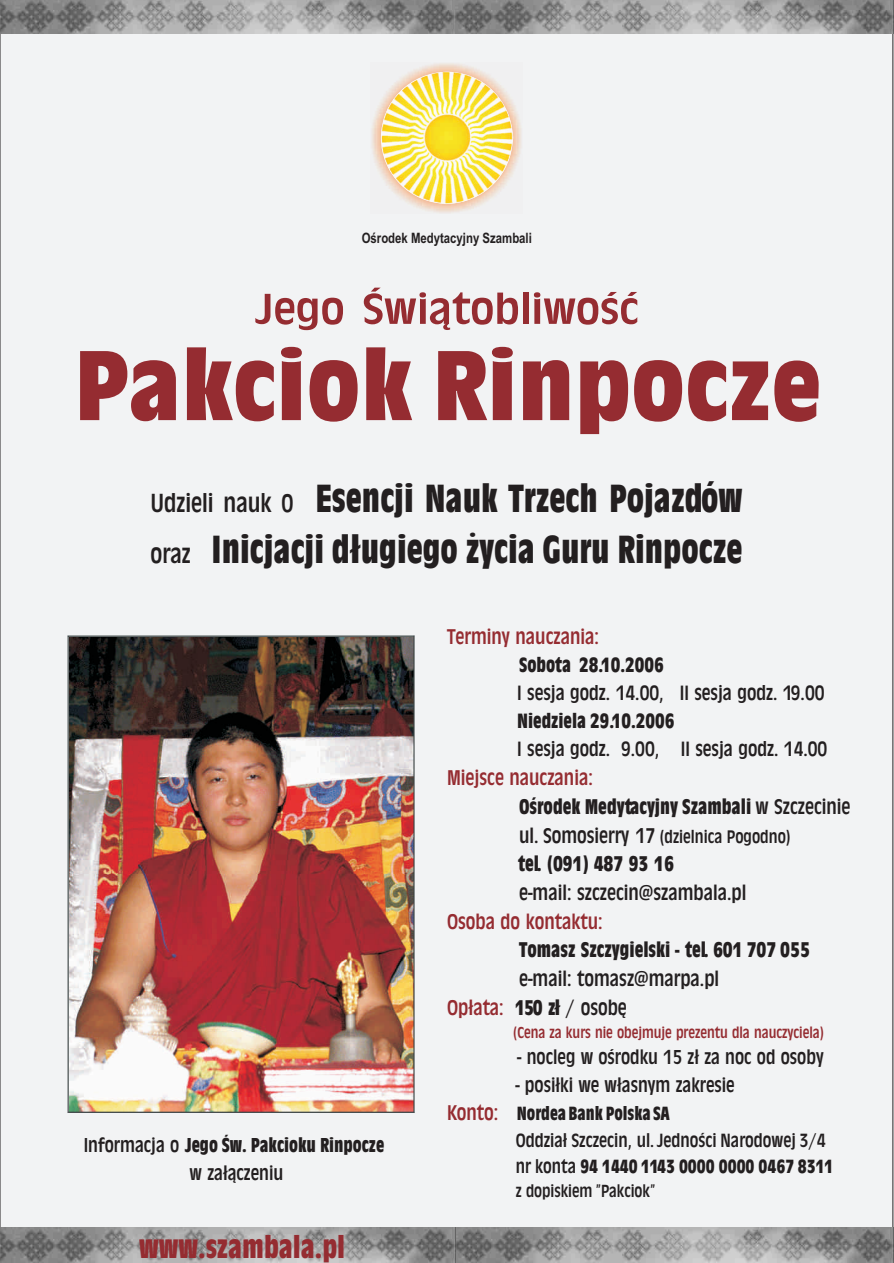
<style>
.page{position:relative;width:894px;height:1263px;background:#fff}
.page>*{position:absolute;margin:0;border:0;box-sizing:border-box;transform-origin:0 0}
.t1{font:103.5px "Antiq Oli TEE Con";color:#952c31;scale:1.23 1}
.t2{font:45px "Antiq Oli TEE Con";color:#952c31;scale:1.23 1}
.t3{font:40.95px/50.7px "Antiq Oli TEE Con";color:#231f20}
.t4{font:32.85px "Antiq Oli TEE Con";color:#952c31}
.t5{font:22.2px/29px "Antiq Oli TEE Con";color:#231f20}
.t6{font:22.2px "Antiq Oli TEE Con";color:#952c31}
.t7{font:21.6px/27.9px "Antiq Oli TEE Con";color:#231f20}
.t8{font:21px/28.2px "Antiq Oli TEE Con";color:#231f20;text-align:center}
.t9{font:19.95px/26.2px "Antiq Oli TEE Con";color:#231f20}
.t10{font:18.9px "Antiq Oli TEE Con";color:#231f20}
.t11{font:18.3px "Antiq Oli TEE Con";color:#231f20}
.t12{font:16.5px "Antiq Oli TEE Con";color:#952c31}
.t13{font:700 14.25px "Arial CE";color:#231f20;scale:.8 1}
.s1{font-size:27.3px}
.s2{font-size:26.4px}
.s3{font-size:22.2px}
</style>
<div class="page">
<div style="left:0;top:0;width:893px;height:1263px;background:#f2f3f4"></div>
<img style="left:455px;top:0;width:438px;height:34px">
<img style="left:0;top:0;width:455px;height:34px">
<img style="left:455px;top:1228px;width:439px;height:35px">
<img style="left:0;top:1228px;width:455px;height:35px">
<img style="left:371px;top:63px;width:151px;height:150px">
<img style="left:381px;top:71px;width:132px;height:133px">
<img style="left:68px;top:636px;width:347px;height:477px">
<p class="t13" style="left:362px;top:232px;width:214px">Oœrodek Medytacyjny Szambali</p>
<h2 class="t2" style="left:257px;top:283px;width:312px">Jego Œwi¹tobliwoœæ</h2>
<h1 class="t1" style="left:74px;top:326px;width:609px">Pakciok Rinpocze</h1>
<h3 class="t3" style="left:151px;top:472px;width:594px"><span class="s1">Udzieli nauk</span> <span class="s2">0</span> Esencji Nauk Trzech Pojazdów <span class="s1">oraz</span> Inicjacji d³ugiego ¿ycia Guru Rinpocze</h3>
<p class="t8" style="left:84px;top:1130px;width:302px">Informacja o Jego Œw. Pakcioku Rinpocze w za³¹czeniu</p>
<h3 class="t4" style="left:139px;top:1228px;width:207px">www.szambala.pl</h3>
<p class="t6" style="left:447px;top:624px;width:153px">Terminy nauczania:</p>
<p class="t7" style="left:517px;top:650px;width:312px">Sobota 28.10.2006<br>I sesja godz. 14.00, II sesja godz. 19.00<br>Niedziela 29.10.2006<br>I sesja godz. 9.00, II sesja godz. 14.00</p>
<p class="t5" style="left:519px;top:791px;width:333px">Oœrodek Medytacyjny Szambali w Szczecinie</p>
<p class="t10" style="left:519px;top:825px;width:273px"><span class="s3">ul. Somosierry 17</span> (dzielnica Pogodno)</p>
<p class="t5" style="left:518px;top:848px;width:230px">tel. (091) 487 93 16<br>e-mail: szczecin@szambala.pl</p>
<p class="t5" style="left:515px;top:935px;width:296px">Tomasz Szczygielski - tel. 601 707 055 e-mail: tomasz@marpa.pl<br>150 z³ / osobê</p>
<p class="t8" style="left:517px;top:1043px;width:308px">- nocleg w oœrodku 15 z³ za noc od osoby</p>
<p class="t8" style="left:515px;top:1070px;width:221px">- posi³ki we w³asnym zakresie</p>
<p class="t9" style="left:516px;top:1100px;width:319px">Nordea Bank Polska SA<br>Oddzia³ Szczecin, ul. Jednoœci Narodowej 3/4 nr konta 94 1440 1143 0000 0000 0467 8311</p>
<p class="t11" style="left:516px;top:1180px;width:141px">z dopiskiem ”Pakciok”</p>
<p class="t6" style="left:447px;top:764px;width:147px">Miejsce nauczania:</p>
<p class="t6" style="left:447px;top:909px;width:157px">Osoba do kontaktu:</p>
<p class="t6" style="left:447px;top:995px;width:58px">Op³ata:</p>
<p class="t12" style="left:514px;top:1023px;width:312px">(Cena za kurs nie obejmuje prezentu dla nauczyciela)</p>
<p class="t6" style="left:447px;top:1100px;width:53px">Konto:</p>
</div>
